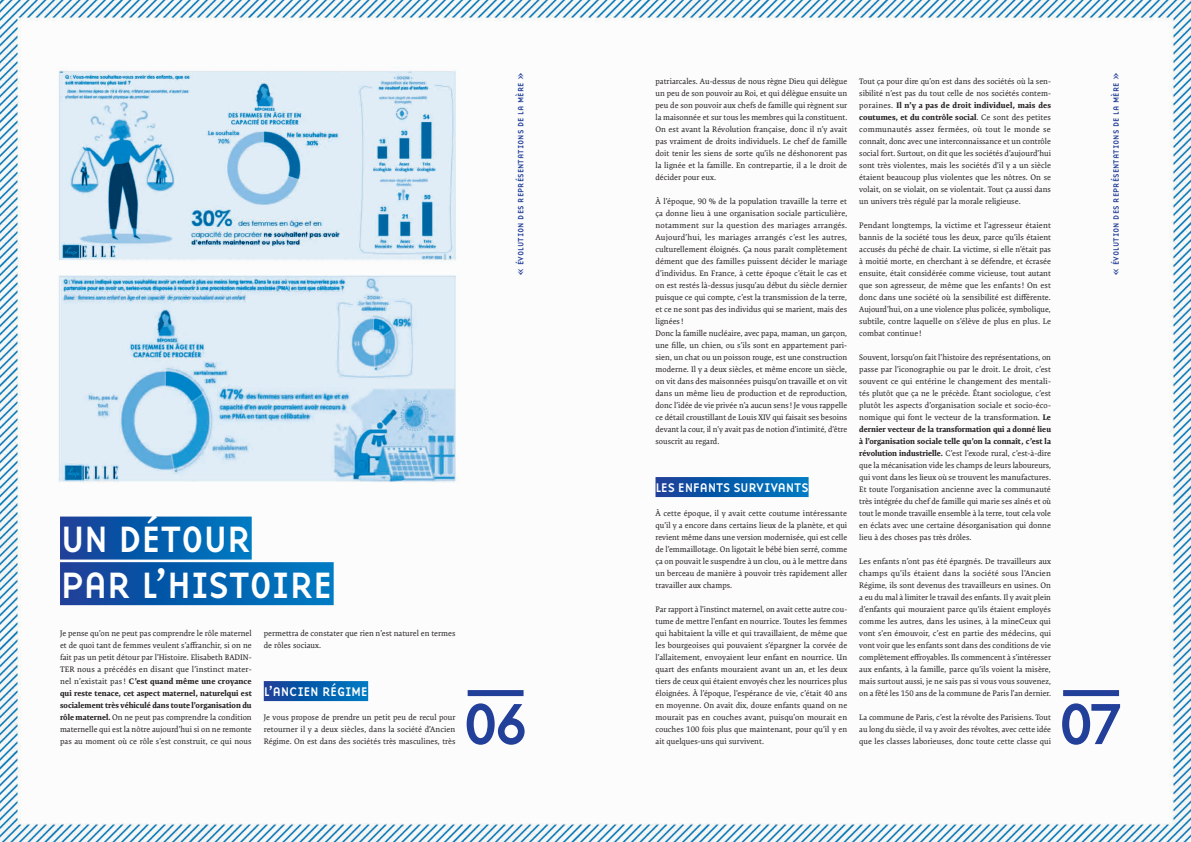
<style>
.page{position:relative;width:1191px;height:842px;background:#fff}
.page>*{position:absolute;margin:0;border:0;box-sizing:border-box;transform-origin:0 0}
.t1{font:60px "Base 9 Sans OT";color:#223f99}
._20-TITRE{font:38px/45.6px "Base 9 Sans OT";letter-spacing:-.05em;color:#fff}
.t2{font:13px "Base 9 Sans OT";letter-spacing:-.035em;color:#fff}
._40-TEXTE-ESP_avant{font:8px/12px "Expo Serif Pro";color:#231f20;text-align:justify}
._40-TEXTE-1re_ligne_sansLettrine{font:8px/12px "Expo Serif Pro";color:#231f20;text-align:justify}
._40-TEXTE{font:8px/12px "Expo Serif Pro";color:#231f20;text-align:justify}
.t3{font:8px "Base 9 Sans OT";color:#223f99}
.s1{font-weight:700}
</style>
<div class="page">
<img style="left:0;top:0;width:1191px;height:842px">
<div style="left:655px;top:477px;width:153px;height:20px;background:linear-gradient(to right,#163e97,#007bc2)"></div>
<div style="left:60px;top:517px;width:192px;height:43px;background:linear-gradient(to right,#163e97,#007cc3)"></div>
<div style="left:60px;top:562px;width:274px;height:43px;background:linear-gradient(to right,#163e97,#007cc3)"></div>
<div style="left:264px;top:681px;width:104px;height:20px;background:linear-gradient(to right,#153f97,#007bc2)"></div>
<div style="left:467px;top:690px;width:56px;height:6px;background:#223f99"></div>
<div style="left:1063px;top:690px;width:56px;height:6px;background:#223f99"></div>
<p class="t3" style="left:516px;top:276px;width:205px;rotate:-90deg">«Évolutiondesreprésentationsdelamère »</p>
<p class="t3" style="left:1111px;top:276px;width:205px;rotate:-90deg">«Évolutiondesreprésentationsdelamère »</p>
<p class="_40-TEXTE-ESP_avant" style="left:655px;top:75px;width:193px">patriarcales. Au-dessus de nous règne Dieu qui délègue un peu de son pouvoir au Roi, et qui délègue ensuite un peu de son pouvoir aux chefs de famille qui règnent sur la maisonnée et sur tous les membres qui la constituent.<br>On est avant la Révolution française, donc il n’y avait pas vraiment de droits individuels. Le chef de famille doit tenir les siens de sorte qu’ils ne déshonorent pas la lignée et la famille. En contrepartie, il a le droit de décider pour eux.</p>
<p class="_40-TEXTE-ESP_avant" style="left:655px;top:195px;width:193px">À l’époque, 90 % de la population travaille la terre et ça donne lieu à une organisation sociale particulière, notamment sur la question des mariages arrangés.<br>Aujourd’hui, les mariages arrangés c’est les autres, culturellement éloignés. Ça nous paraît complètement dément que des familles puissent décider le mariage d’individus. En France, à cette époque c’était le cas et on est restés là-dessus jusqu’au début du siècle dernier puisque ce qui compte, c’est la transmission de la terre, et ce ne sont pas des individus qui se marient, mais des lignées !</p>
<p class="_40-TEXTE" style="left:655px;top:327px;width:193px">Donc la famille nucléaire, avec papa, maman, un garçon, une fille, un chien, ou s’ils sont en appartement pari&shy;sien, un chat ou un poisson rouge, est une construction moderne. Il y a deux siècles, et même encore un siècle, on vit dans des maisonnées puisqu’on travaille et on vit dans un même lieu de production et de reproduction, donc l’idée de vie privée n’a aucun sens ! Je vous rappelle ce détail croustillant de Louis XIV qui faisait ses besoins devant la cour, il n’y avait pas de notion d’intimité, d’être souscrit au regard.</p>
<p class="t2" style="left:655px;top:480px;width:155px">LES ENFANTS SURVIVANTS</p>
<p class="_40-TEXTE-ESP_avant" style="left:655px;top:507px;width:193px">À cette époque, il y avait cette coutume intéressante qu’il y a encore dans certains lieux de la planète, et qui revient même dans une version modernisée, qui est celle de l’emmaillotage. On ligotait le bébé bien serré, comme ça on pouvait le suspendre à un clou, ou à le mettre dans un berceau de manière à pouvoir très rapidement aller travailler aux champs.</p>
<p class="_40-TEXTE-ESP_avant" style="left:655px;top:603px;width:193px">Par rapport à l’instinct maternel, on avait cette autre cou&shy;tume de mettre l’enfant en nourrice. Toutes les femmes qui habitaient la ville et qui travaillaient, de même que les bourgeoises qui pouvaient s’épargner la corvée de l’allaitement, envoyaient leur enfant en nourrice. Un quart des enfants mouraient avant un an, et les deux tiers de ceux qui étaient envoyés chez les nourrices plus éloignées. À l’époque, l’espérance de vie, c’était 40 ans en moyenne. On avait dix, douze enfants quand on ne mourait pas en couches avant, puisqu’on mourait en couches 100 fois plus que maintenant, pour qu’il y en ait quelques-uns qui survivent.</p>
<p class="_40-TEXTE" style="left:859px;top:75px;width:193px">Tout ça pour dire qu’on est dans des sociétés où la sen&shy;sibilité n’est pas du tout celle de nos sociétés contem&shy;poraines. <span class="s1">Il n’y a pas de droit individuel, mais des coutumes, et du contrôle social</span>. Ce sont des petites communautés assez fermées, où tout le monde se connaît, donc avec une interconnaissance et un contrôle social fort. Surtout, on dit que les sociétés d’aujourd’hui sont très violentes, mais les sociétés d’il y a un siècle étaient beaucoup plus violentes que les nôtres. On se volait, on se violait, on se violentait. Tout ça aussi dans un univers très régulé par la morale religieuse.</p>
<p class="_40-TEXTE-1re_ligne_sansLettrine" style="left:859px;top:219px;width:193px">Pendant longtemps, la victime et l’agresseur étaient bannis de la société tous les deux, parce qu’ils étaient accusés du péché de chair. La victime, si elle n’était pas à moitié morte, en cherchant à se défendre, et écrasée ensuite, était considérée comme vicieuse, tout autant que son agresseur, de même que les enfants ! On est donc dans une société où la sensibilité est différente.<br>Aujourd’hui, on a une violence plus policée, symbolique, subtile, contre laquelle on s’élève de plus en plus. Le combat continue !</p>
<p class="_40-TEXTE-1re_ligne_sansLettrine" style="left:859px;top:351px;width:193px">Souvent, lorsqu’on fait l’histoire des représentations, on passe par l’iconographie ou par le droit. Le droit, c’est souvent ce qui entérine le changement des mentali&shy;tés plutôt que ça ne le précède. Étant sociologue, c’est plutôt les aspects d’organisation sociale et socio-éco&shy;nomique qui font le vecteur de la transformation. <span class="s1">Le dernier vecteur de la transformation qui a donné lieu à l’organisation sociale telle qu’on la connaît, c’est la révolution industrielle.</span> C’est l’exode rural, c’est-à-dire que la mécanisation vide les champs de leurs laboureurs, qui vont dans les lieux où se trouvent les manufactures.<br>Et toute l’organisation ancienne avec la communauté très intégrée du chef de famille qui marie ses aînés et où tout le monde travaille ensemble à la terre, tout cela vole en éclats avec une certaine désorganisation qui donne lieu à des choses pas très drôles.</p>
<p class="_40-TEXTE-1re_ligne_sansLettrine" style="left:859px;top:555px;width:193px">Les enfants n’ont pas été épargnés. De travailleurs aux champs qu’ils étaient dans la société sous l’Ancien Régime, ils sont devenus des travailleurs en usines. On a eu du mal à limiter le travail des enfants. Il y avait plein d’enfants qui mouraient parce qu’ils étaient employés comme les autres, dans les usines, à la mineCeux qui vont s’en émouvoir, c’est en partie des médecins, qui vont voir que les enfants sont dans des conditions de vie complètement effroyables. Ils commencent à s’intéresser aux enfants, à la famille, parce qu’ils voient la misère, mais surtout aussi, je ne sais pas si vous vous souvenez, on a fêté les 150 ans de la commune de Paris l’an dernier.</p>
<p class="_40-TEXTE-1re_ligne_sansLettrine" style="left:859px;top:711px;width:193px">La commune de Paris, c’est la révolte des Parisiens. Tout au long du siècle, il va y avoir des révoltes, avec cette idée que les classes laborieuses, donc toute cette classe qui</p>
<p class="_20-TITRE" style="left:60px;top:517px;width:275px">UN DÉTOUR<br>PAR L’HISTOIRE</p>
<p class="_40-TEXTE-ESP_avant" style="left:60px;top:627px;width:193px">Je pense qu’on ne peut pas comprendre le rôle maternel et de quoi tant de femmes veulent s’affranchir, si on ne fait pas un petit détour par l’Histoire. Elisabeth BADIN-TER nous a précédés en disant que l’instinct mater&shy;nel n’existait pas ! <span class="s1">C’est quand même une croyance qui reste tenace, cet aspect maternel, naturelqui est socialement très véhiculé dans toute l’organisation du rôle maternel.</span> On ne peut pas comprendre la condition maternelle qui est la nôtre aujourd’hui si on ne remonte pas au moment où ce rôle s’est construit, ce qui nous</p>
<p class="_40-TEXTE-ESP_avant" style="left:264px;top:627px;width:193px">permettra de constater que rien n’est naturel en termes de rôles sociaux.</p>
<p class="t2" style="left:264px;top:684px;width:106px">L’ANCIEN RÉGIME</p>
<p class="_40-TEXTE-ESP_avant" style="left:264px;top:711px;width:193px">Je vous propose de prendre un petit peu de recul pour retourner il y a deux siècles, dans la société d’Ancien Régime. On est dans des sociétés très masculines, très</p>
<h1 class="t1" style="left:460px;top:691px;width:72px">06</h1>
<h1 class="t1" style="left:1056px;top:691px;width:72px">07</h1>
</div>
